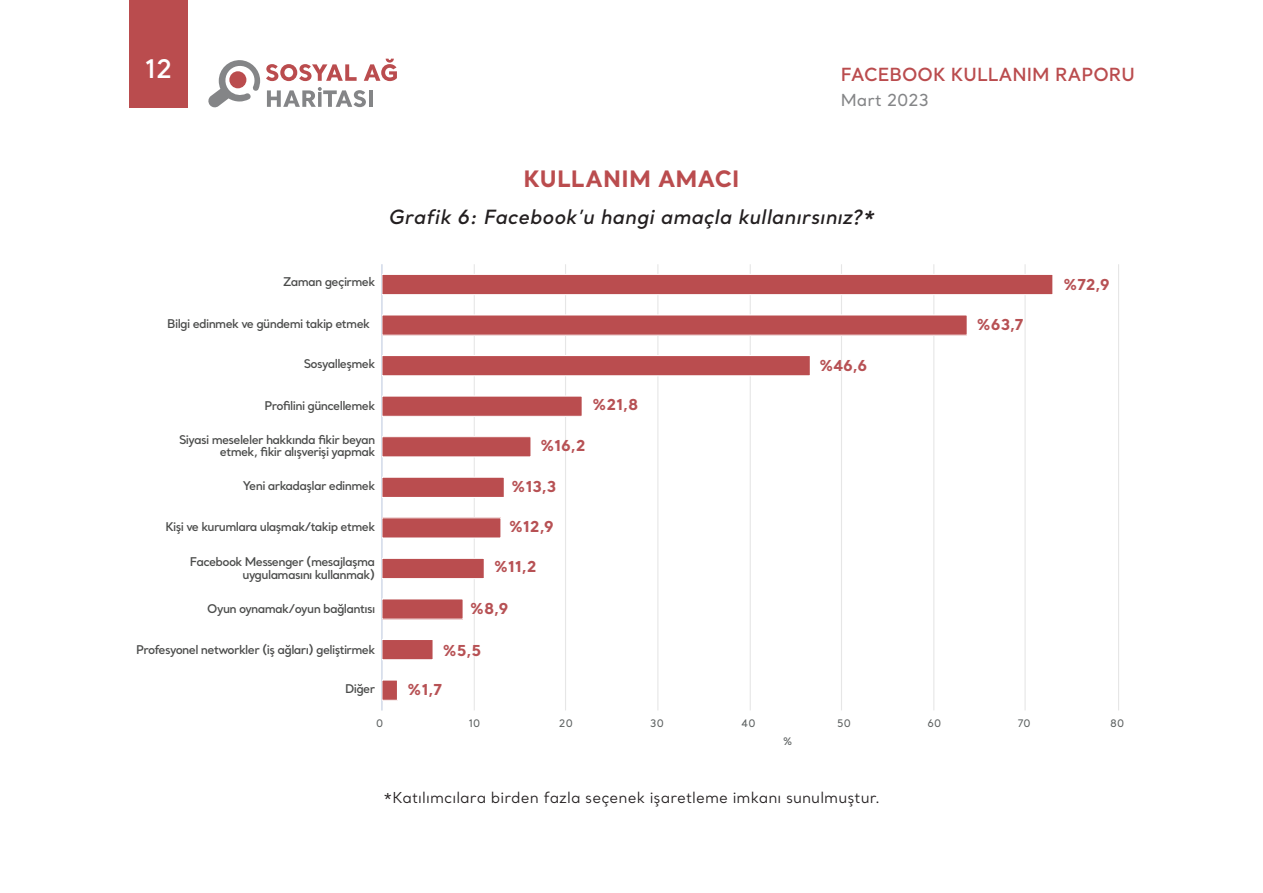
<style>
.page{position:relative;width:1263px;height:893px;background:#fff}
.page>*{position:absolute;margin:0;border:0;box-sizing:border-box;transform-origin:0 0}
.t1{font:600 25.5px "Santral";color:#fff}
.ANA_METIN{font:700 22.5px "Santral";color:#ba4c4e}
.ANA_METIN-2{font:italic 600 19.5px "Santral";letter-spacing:.01em;color:#231f20}
.t2{font:600 18px "Santral";color:#ba4c4e}
.t3{font:500 16.5px "Santral";color:#848587}
.ANA_METIN-3{font:15px "Santral";letter-spacing:.005em;color:#231f20}
.t4{font:700 15px "Santral";color:#b75154}
.t5{font:600 12px/13.5px "Santral";letter-spacing:-.05em;color:#4b4c4b;text-align:right}
.ANA_METIN-4{font:500 10.35px "Santral";letter-spacing:.025em;color:#5d6161}
</style>
<div class="page">
<svg style="left:208px;top:60px;width:52px;height:48px"></svg>
<svg style="left:266px;top:64px;width:91px;height:17px"></svg>
<svg style="left:364px;top:59px;width:33px;height:22px"></svg>
<svg style="left:267px;top:87px;width:99px;height:20px"></svg>
<hr style="left:369px;top:90px;width:3px;height:17px;background:#848587">
<div style="left:130px;top:0;width:58px;height:107px;background:#ba4c4e"></div>
<hr style="left:474px;top:264px;width:1px;height:446px;background:#e6e6e6">
<hr style="left:565px;top:264px;width:1px;height:446px;background:#e6e6e6">
<hr style="left:657px;top:264px;width:1px;height:446px;background:#e6e6e6">
<hr style="left:750px;top:264px;width:1px;height:446px;background:#e6e6e6">
<hr style="left:841px;top:264px;width:1px;height:446px;background:#e6e6e6">
<hr style="left:933px;top:264px;width:1px;height:446px;background:#e6e6e6">
<hr style="left:1024px;top:264px;width:2px;height:446px;background:#e6e6e6">
<hr style="left:1118px;top:264px;width:1px;height:446px;background:#e6e6e6">
<hr style="left:381px;top:264px;width:1px;height:446px;background:#ccd6eb">
<svg style="left:382px;top:274px;width:671px;height:21px"></svg>
<svg style="left:382px;top:355px;width:428px;height:21px"></svg>
<svg style="left:382px;top:314px;width:585px;height:22px"></svg>
<svg style="left:382px;top:558px;width:102px;height:21px"></svg>
<svg style="left:382px;top:395px;width:200px;height:22px"></svg>
<svg style="left:382px;top:436px;width:149px;height:21px"></svg>
<svg style="left:382px;top:477px;width:122px;height:21px"></svg>
<svg style="left:382px;top:517px;width:119px;height:22px"></svg>
<svg style="left:382px;top:598px;width:81px;height:22px"></svg>
<svg style="left:382px;top:640px;width:51px;height:20px"></svg>
<svg style="left:382px;top:679px;width:16px;height:22px"></svg>
<h1 class="t1" style="left:145px;top:52px;width:29px">12</h1>
<h3 class="t2" style="left:841px;top:62px;width:295px">FACEBOOK KULLANIM RAPORU</h3>
<h3 class="t3" style="left:841px;top:90px;width:89px">Mart 2023</h3>
<p class="ANA_METIN" style="left:523px;top:163px;width:217px">KULLANIM AMACI</p>
<p class="ANA_METIN-2" style="left:388px;top:204px;width:488px">Grafik 6: Facebook’u hangi amaçla kullanırsınız?*</p>
<p class="t5" style="left:283px;top:275px;width:94px">Zaman geçirmek</p>
<p class="t5" style="left:167px;top:317px;width:204px">Bilgi edinmek ve gündemi takip etmek</p>
<p class="t5" style="left:304px;top:357px;width:73px">Sosyalleşmek</p>
<p class="t5" style="left:265px;top:399px;width:112px">Profilini güncellemek</p>
<p class="t5" style="left:179px;top:434px;width:198px;line-height:12px">Siyasi meseleler hakkında fikir beyan etmek, fikir alışverişi yapmak</p>
<p class="t5" style="left:243px;top:479px;width:134px">Yeni arkadaşlar edinmek</p>
<p class="t5" style="left:165px;top:520px;width:211px">Kişi ve kurumlara ulaşmak/takip etmek</p>
<p class="t5" style="left:190px;top:554px;width:187px">Facebook Messenger (mesajlaşma uygulamasını kullanmak)</p>
<p class="t5" style="left:207px;top:601px;width:169px">Oyun oynamak/oyun bağlantısı</p>
<p class="t5" style="left:136px;top:642px;width:241px">Profesyonel networkler (iş ağları) geliştirmek</p>
<p class="t5" style="left:345px;top:681px;width:32px">Diğer</p>
<p class="t4" style="left:592px;top:394px;width:48px">%21,8</p>
<p class="t4" style="left:540px;top:435px;width:47px">%16,2</p>
<p class="t4" style="left:511px;top:476px;width:46px">%13,3</p>
<p class="t4" style="left:509px;top:516px;width:46px">%12,9</p>
<p class="t4" style="left:494px;top:556px;width:44px">%11,2</p>
<p class="t4" style="left:470px;top:598px;width:40px">%8,9</p>
<p class="t4" style="left:442px;top:640px;width:40px">%5,5</p>
<p class="t4" style="left:407px;top:679px;width:36px">%1,7</p>
<p class="t4" style="left:819px;top:355px;width:50px">%46,6</p>
<p class="t4" style="left:976px;top:314px;width:49px">%63,7</p>
<p class="t4" style="left:1063px;top:275px;width:48px">%72,9</p>
<p class="ANA_METIN-4" style="left:376px;top:717px;width:9px">0</p>
<p class="ANA_METIN-4" style="left:469px;top:717px;width:13px">10</p>
<p class="ANA_METIN-4" style="left:559px;top:717px;width:15px">20</p>
<p class="ANA_METIN-4" style="left:650px;top:717px;width:15px">30</p>
<p class="ANA_METIN-4" style="left:742px;top:717px;width:15px">40</p>
<p class="ANA_METIN-4" style="left:783px;top:735px;width:11px">%</p>
<p class="ANA_METIN-4" style="left:837px;top:717px;width:15px">50</p>
<p class="ANA_METIN-4" style="left:927px;top:717px;width:15px">60</p>
<p class="ANA_METIN-4" style="left:1018px;top:717px;width:15px">70</p>
<p class="ANA_METIN-4" style="left:1110px;top:717px;width:16px">80</p>
<p class="ANA_METIN-3" style="left:383px;top:788px;width:499px">*Katılımcılara birden fazla seçenek işaretleme imkanı sunulmuştur.</p>
</div>
